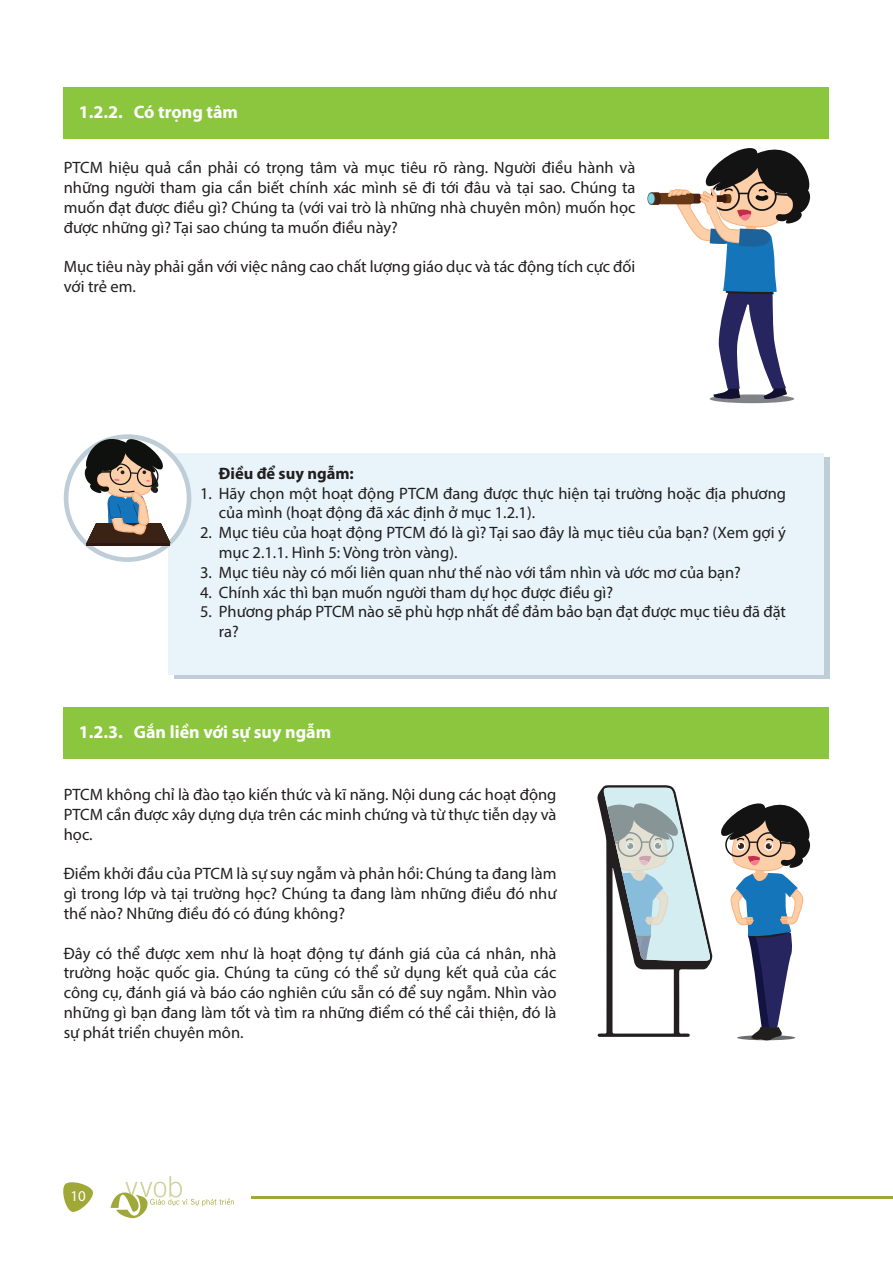
<style>
.page{position:relative;width:893px;height:1263px;background:#fff}
.page>*{position:absolute;margin:0;border:0;box-sizing:border-box;transform-origin:0 0}
.t1{font:700 18px "Myriad Pro";color:#fff}
.t2{font:16.5px/19.8px "Myriad Pro";color:#211e1e;text-align:justify}
.t3{font:700 16.5px "Myriad Pro";color:#211e1e}
.t4{font:15px "Myriad Pro";color:#fff}
</style>
<div class="page">
<div style="left:64px;top:88px;width:765px;height:51px;background:#8bc63e"></div>
<div style="left:64px;top:707px;width:765px;height:51px;background:#8bc63e"></div>
<div style="left:710px;top:394px;width:84px;height:9px;background:#808285;border-radius:50%"></div>
<svg style="left:647px;top:192px;width:8px;height:13px"></svg>
<div style="left:648px;top:193px;width:6px;height:11px;background:#88d4e6;border-radius:50%"></div>
<svg style="left:651px;top:148px;width:160px;height:253px"></svg>
<svg style="left:597px;top:785px;width:214px;height:256px"></svg>
<div style="left:174px;top:457px;width:655px;height:222px;background:linear-gradient(to right,#becdd8,#becdd8)"></div>
<div style="left:169px;top:453px;width:655px;height:221px;background:#e8f4fa"></div>
<div style="left:64px;top:434px;width:127px;height:128px;background:#becdd8;border-radius:50%"></div>
<div style="left:68px;top:439px;width:119px;height:118px;background:#fff;border-radius:50%"></div>
<hr style="left:87px;top:543px;width:83px;height:2px;background:#3a2315">
<svg style="left:82px;top:434px;width:88px;height:109px"></svg>
<svg style="left:63px;top:1182px;width:30px;height:30px"></svg>
<hr style="left:252px;top:1196px;width:641px;height:2px;background:#a0a838">
<svg style="left:111px;top:1176px;width:123px;height:42px"></svg>
<p class="t1" style="left:79px;top:101px;width:161px">1.2.2. Có trọng tâm</p>
<p class="t2" style="left:64px;top:158px;width:573px">PTCM hiệu quả cần phải có trọng tâm và mục tiêu rõ ràng. Người điều hành và những người tham gia cần biết chính xác mình sẽ đi tới đâu và tại sao. Chúng ta muốn đạt được điều gì? Chúng ta (với vai trò là những nhà chuyên môn) muốn học được những gì? Tại sao chúng ta muốn điều này?</p>
<p class="t2" style="left:64px;top:257px;width:573px">Mục tiêu này phải gắn với việc nâng cao chất lượng giáo dục và tác động tích cực đối với trẻ em.</p>
<p class="t3" style="left:219px;top:462px;width:137px">Điều để suy ngẫ m:</p>
<p class="t2" style="left:219px;top:483px;width:569px;text-indent:-19px">1. Hãy chọn một hoạt động PTCM đang được thực hiện tại trường hoặc địa phương của mình (hoạt động đã xác định ở mục 1.2.1).</p>
<p class="t2" style="left:219px;top:522px;width:569px;text-indent:-19px">2. Mục tiêu của hoạt động PTCM đó là gì? Tại sao đây là mục tiêu của bạn? (Xem gợi ý mục 2.1.1. Hình 5: Vòng tròn vàng).</p>
<p class="t2" style="left:200px;top:562px;width:542px">3. Mục tiêu này có mối liên quan như thế nào với tầm nhìn và ước mơ của bạn?</p>
<p class="t2" style="left:200px;top:582px;width:415px">4. Chính xác thì bạn muốn người tham dự học được điều gì?</p>
<p class="t2" style="left:219px;top:602px;width:569px;text-indent:-19px">5. Phương pháp PTCM nào sẽ phù hợp nhất để đảm bảo bạn đạt được mục tiêu đã đặt ra?</p>
<p class="t1" style="left:79px;top:720px;width:254px">1.2.3. Gắn liền với sự suy ngẫ m</p>
<p class="t2" style="left:64px;top:784px;width:494px">PTCM không chỉ là đào tạo kiến thức và kĩ năng. Nội dung các hoạt động PTCM cần được xây dựng dựa trên các minh chứng và từ thực tiễn dạy và học.</p>
<p class="t2" style="left:64px;top:864px;width:494px">Điểm khởi đầu của PTCM là sự suy ngẫm và phản hồi: Chúng ta đang làm gì trong lớp và tại trường học? Chúng ta đang làm những điều đó như thế nào? Những điều đó có đúng không?</p>
<p class="t2" style="left:64px;top:943px;width:494px">Đây có thể được xem như là hoạt động tự đánh giá của cá nhân, nhà trường hoặc quốc gia. Chúng ta cũng có thể sử dụng kết quả của các công cụ, đánh giá và báo cáo nghiên cứu sẵn có để suy ngẫm. Nhìn vào những gì bạn đang làm tốt và tìm ra những điểm có thể cải thiện, đó là sự phát triển chuyên môn.</p>
<p class="t4" style="left:70px;top:1187px;width:17px">10</p>
</div>
